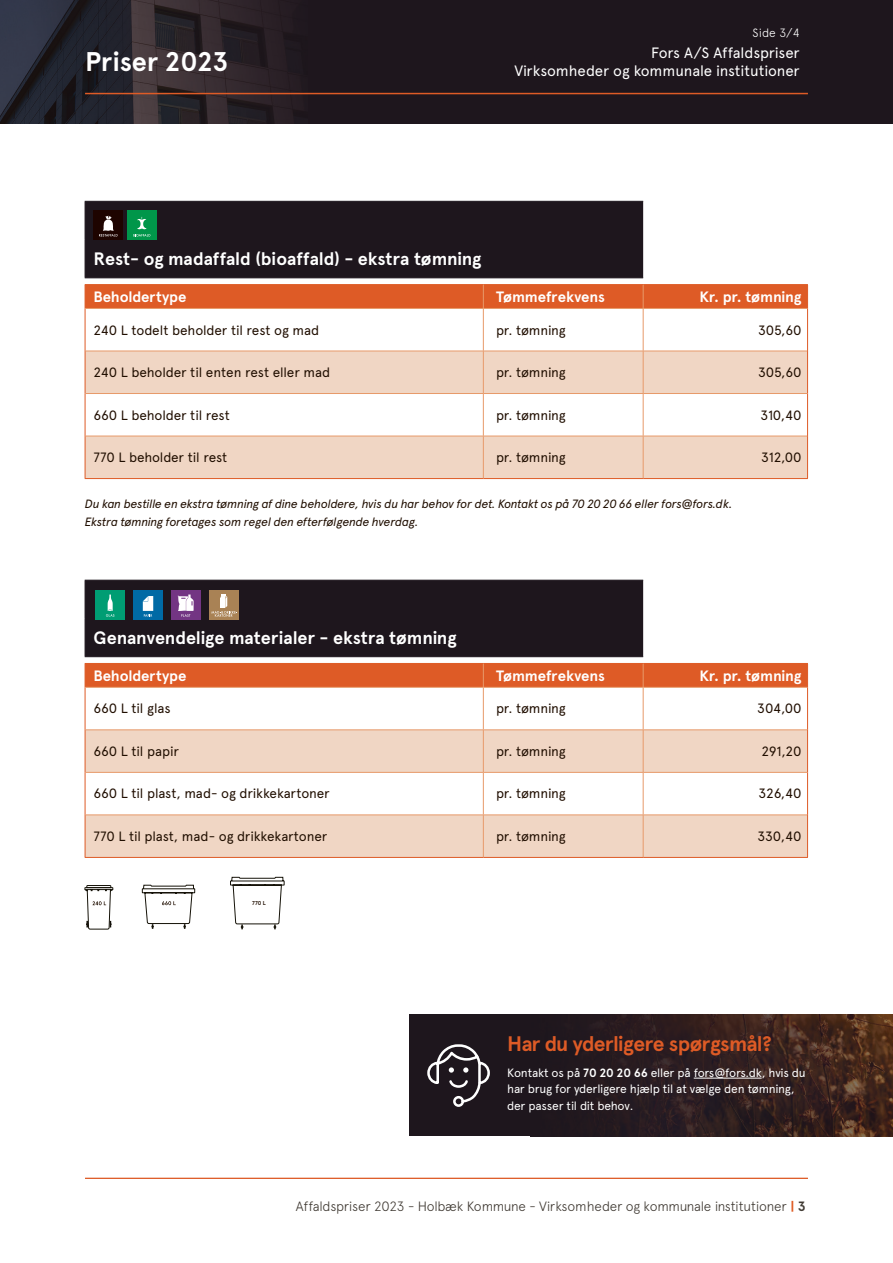
<style>
.page{position:relative;width:893px;height:1263px;background:#fff}
.page>*{position:absolute;margin:0;border:0;box-sizing:border-box;transform-origin:0 0}
.t1{font:700 27px "Apercu Pro";letter-spacing:-.005em;color:#fff}
.t2{font:700 21px "Apercu Pro";letter-spacing:-.03em;color:#de5b26}
.t3{font:700 18px "Apercu Pro";letter-spacing:-.005em;color:#fff}
.t4{font:700 15px "Apercu Pro";letter-spacing:-.01em;color:#fff}
.t5{font:15px "Apercu Pro";letter-spacing:-.01em;color:#fff}
.t6{font:13.5px "Apercu Pro";letter-spacing:-.01em;color:#200e00}
.t7{font:300 13.5px "Apercu Pro";letter-spacing:-.015em;color:#403a33}
.t8{font:italic 12px/18px "Apercu Pro";letter-spacing:-.025em;color:#200e00}
.t9{font:12px/16.5px "Apercu Pro";letter-spacing:-.02em;color:#fff}
.t10{font:300 12px "Apercu Pro";color:#fff}
.t11{font:700 5.7px "Apercu";color:#200e00}
.s1{font-weight:700}
.s2{font-weight:700;color:#de5921}
</style>
<div class="page">
<hr style="left:85px;top:1178px;width:723px;height:1px;background:#de5b26">
<div style="left:85px;top:201px;width:558px;height:77px;background:#1e161d"></div>
<svg style="left:86px;top:309px;width:721px;height:42px"></svg>
<svg style="left:86px;top:352px;width:721px;height:126px;fill:#f0d6c4"></svg>
<hr style="left:85px;top:284px;width:398px;height:1px;background:#de5b26">
<hr style="left:483px;top:284px;width:160px;height:1px;background:#de5b26">
<hr style="left:643px;top:284px;width:165px;height:1px;background:#de5b26">
<hr style="left:85px;top:308px;width:1px;height:43px;background:#de5b26">
<hr style="left:807px;top:308px;width:1px;height:43px;background:#de5b26">
<hr style="left:85px;top:351px;width:1px;height:42px;background:#de5b26">
<hr style="left:807px;top:351px;width:1px;height:42px;background:#de5b26">
<hr style="left:85px;top:393px;width:1px;height:43px;background:#de5b26">
<hr style="left:807px;top:393px;width:1px;height:43px;background:#de5b26">
<hr style="left:85px;top:436px;width:1px;height:42px;background:#de5b26">
<hr style="left:807px;top:436px;width:1px;height:42px;background:#de5b26">
<hr style="left:85px;top:478px;width:398px;height:1px;background:#de5b26">
<hr style="left:483px;top:478px;width:160px;height:1px;background:#de5b26">
<hr style="left:643px;top:478px;width:165px;height:1px;background:#de5b26">
<div style="left:85px;top:285px;width:723px;height:23px;background:#de5b26"></div>
<hr style="left:85px;top:308px;width:398px;height:1px;background:#e79a6a">
<hr style="left:483px;top:308px;width:160px;height:1px;background:#e79a6a">
<hr style="left:483px;top:309px;width:1px;height:42px;background:#e79a6a">
<hr style="left:643px;top:308px;width:164px;height:1px;background:#e79a6a">
<hr style="left:643px;top:309px;width:1px;height:42px;background:#e79a6a">
<hr style="left:85px;top:351px;width:398px;height:1px;background:#e79a6a">
<hr style="left:483px;top:351px;width:160px;height:1px;background:#e79a6a">
<hr style="left:483px;top:351px;width:1px;height:42px;background:#e79a6a">
<hr style="left:643px;top:351px;width:164px;height:1px;background:#e79a6a">
<hr style="left:643px;top:351px;width:1px;height:42px;background:#e79a6a">
<hr style="left:85px;top:393px;width:398px;height:1px;background:#e79a6a">
<hr style="left:483px;top:393px;width:160px;height:1px;background:#e79a6a">
<hr style="left:483px;top:394px;width:1px;height:42px;background:#e79a6a">
<hr style="left:643px;top:393px;width:164px;height:1px;background:#e79a6a">
<hr style="left:643px;top:394px;width:1px;height:42px;background:#e79a6a">
<hr style="left:85px;top:436px;width:398px;height:1px;background:#e79a6a">
<hr style="left:483px;top:436px;width:160px;height:1px;background:#e79a6a">
<hr style="left:483px;top:436px;width:1px;height:42px;background:#e79a6a">
<hr style="left:643px;top:436px;width:164px;height:1px;background:#e79a6a">
<hr style="left:643px;top:436px;width:1px;height:42px;background:#e79a6a">
<div style="left:0;top:0;width:893px;height:123px;background:#1e161d"></div>
<img style="left:0;top:0;width:308px;height:123px">
<hr style="left:85px;top:93px;width:723px;height:1px;background:#de5b26">
<svg style="left:86px;top:688px;width:721px;height:42px"></svg>
<svg style="left:86px;top:731px;width:721px;height:126px;fill:#f0d6c4"></svg>
<hr style="left:85px;top:687px;width:1px;height:43px;background:#de5b26">
<hr style="left:807px;top:687px;width:1px;height:43px;background:#de5b26">
<hr style="left:85px;top:730px;width:1px;height:42px;background:#de5b26">
<hr style="left:807px;top:730px;width:1px;height:42px;background:#de5b26">
<hr style="left:85px;top:772px;width:1px;height:43px;background:#de5b26">
<hr style="left:807px;top:772px;width:1px;height:43px;background:#de5b26">
<hr style="left:85px;top:815px;width:1px;height:42px;background:#de5b26">
<hr style="left:807px;top:815px;width:1px;height:42px;background:#de5b26">
<hr style="left:85px;top:857px;width:398px;height:1px;background:#de5b26">
<hr style="left:483px;top:857px;width:160px;height:1px;background:#de5b26">
<hr style="left:643px;top:857px;width:165px;height:1px;background:#de5b26">
<div style="left:85px;top:663px;width:723px;height:24px;background:#de5b26"></div>
<hr style="left:85px;top:687px;width:398px;height:1px;background:#e79a6a">
<hr style="left:483px;top:687px;width:160px;height:1px;background:#e79a6a">
<hr style="left:483px;top:687px;width:1px;height:43px;background:#e79a6a">
<hr style="left:643px;top:687px;width:164px;height:1px;background:#e79a6a">
<hr style="left:643px;top:687px;width:1px;height:43px;background:#e79a6a">
<hr style="left:85px;top:730px;width:398px;height:1px;background:#e79a6a">
<hr style="left:483px;top:730px;width:160px;height:1px;background:#e79a6a">
<hr style="left:483px;top:730px;width:1px;height:42px;background:#e79a6a">
<hr style="left:643px;top:730px;width:164px;height:1px;background:#e79a6a">
<hr style="left:643px;top:730px;width:1px;height:42px;background:#e79a6a">
<hr style="left:85px;top:772px;width:398px;height:1px;background:#e79a6a">
<hr style="left:483px;top:772px;width:160px;height:1px;background:#e79a6a">
<hr style="left:483px;top:773px;width:1px;height:42px;background:#e79a6a">
<hr style="left:643px;top:772px;width:164px;height:1px;background:#e79a6a">
<hr style="left:643px;top:773px;width:1px;height:42px;background:#e79a6a">
<hr style="left:85px;top:815px;width:398px;height:1px;background:#e79a6a">
<hr style="left:483px;top:815px;width:160px;height:1px;background:#e79a6a">
<hr style="left:483px;top:815px;width:1px;height:42px;background:#e79a6a">
<hr style="left:643px;top:815px;width:164px;height:1px;background:#e79a6a">
<hr style="left:643px;top:815px;width:1px;height:42px;background:#e79a6a">
<svg style="left:85px;top:580px;width:558px;height:77px;background:#231f26"></svg>
<svg style="left:84px;top:885px;width:29px;height:45px"></svg>
<svg style="left:142px;top:885px;width:53px;height:44px"></svg>
<svg style="left:230px;top:877px;width:55px;height:52px"></svg>
<div style="left:410px;top:1014px;width:483px;height:122px;background:#1e161d"></div>
<img style="left:585px;top:1014px;width:308px;height:122px">
<hr style="left:694px;top:1078px;width:68px;height:1px;background:#fff">
<svg style="left:427px;top:1044px;width:63px;height:63px"></svg>
<h1 class="t1" style="left:85px;top:41px;width:145px">Priser 2023</h1>
<p class="t10" style="left:753px;top:24px;width:49px">Side 3/4</p>
<p class="t5" style="left:651px;top:42px;width:150px">Fors A/S Affaldspriser</p>
<p class="t5" style="left:514px;top:60px;width:287px">Virksomheder og kommunale institutioner</p>
<h3 class="t3" style="left:94px;top:245px;width:389px">Rest- og madaffald (bioaffald) - ekstra tømning</h3>
<p class="t4" style="left:94px;top:285px;width:94px">Beholdertype</p>
<p class="t4" style="left:496px;top:285px;width:110px">Tømmefrekvens</p>
<p class="t4" style="left:699px;top:285px;width:104px">Kr. pr. tømning</p>
<p class="t6" style="left:94px;top:320px;width:227px">240 L todelt beholder til rest og mad</p>
<p class="t6" style="left:496px;top:320px;width:71px">pr. tømning</p>
<p class="t6" style="left:758px;top:320px;width:45px">305,60</p>
<p class="t6" style="left:94px;top:362px;width:238px">240 L beholder til enten rest eller mad</p>
<p class="t6" style="left:496px;top:362px;width:71px">pr. tømning</p>
<p class="t6" style="left:758px;top:362px;width:45px">305,60</p>
<p class="t6" style="left:94px;top:405px;width:138px">660 L beholder til rest</p>
<p class="t6" style="left:496px;top:405px;width:71px">pr. tømning</p>
<p class="t6" style="left:761px;top:405px;width:42px">310,40</p>
<p class="t6" style="left:94px;top:447px;width:135px">770 L beholder til rest</p>
<p class="t6" style="left:496px;top:447px;width:71px">pr. tømning</p>
<p class="t6" style="left:761px;top:447px;width:42px">312,00</p>
<p class="t8" style="left:85px;top:494px;width:649px">Du kan bestille en ekstra tømning af dine beholdere, hvis du har behov for det. Kontakt os på 70 20 20 66 eller fors@fors.dk.<br>Ekstra tømning foretages som regel den efterfølgende hverdag.</p>
<h3 class="t3" style="left:94px;top:624px;width:365px">Genanvendelige materialer - ekstra tømning</h3>
<p class="t4" style="left:94px;top:664px;width:94px">Beholdertype</p>
<p class="t4" style="left:496px;top:664px;width:110px">Tømmefrekvens</p>
<p class="t4" style="left:699px;top:664px;width:104px">Kr. pr. tømning</p>
<p class="t6" style="left:94px;top:698px;width:79px">660 L til glas</p>
<p class="t6" style="left:496px;top:698px;width:71px">pr. tømning</p>
<p class="t6" style="left:757px;top:698px;width:46px">304,00</p>
<p class="t6" style="left:94px;top:741px;width:87px">660 L til papir</p>
<p class="t6" style="left:496px;top:741px;width:71px">pr. tømning</p>
<p class="t6" style="left:761px;top:741px;width:42px">291,20</p>
<p class="t6" style="left:94px;top:783px;width:238px">660 L til plast, mad- og drikkekartoner</p>
<p class="t6" style="left:496px;top:783px;width:71px">pr. tømning</p>
<p class="t6" style="left:758px;top:783px;width:45px">326,40</p>
<p class="t6" style="left:94px;top:826px;width:235px">770 L til plast, mad- og drikkekartoner</p>
<p class="t6" style="left:496px;top:826px;width:71px">pr. tømning</p>
<p class="t6" style="left:757px;top:826px;width:46px">330,40</p>
<p class="t11" style="left:252px;top:900px;width:15px">770 L</p>
<h2 class="t2" style="left:507px;top:1028px;width:266px">Har du yderligere spørgsmål?</h2>
<p class="t9" style="left:507px;top:1064px;width:300px">Kontakt os på <span class="s1">70 20 20 66</span> eller på fors@fors.dk, hvis du har brug for yderligere hjælp til at vælge den tømning, der passer til dit behov.</p>
<p class="t7" style="left:296px;top:1196px;width:512px">Affaldspriser 2023 - Holbæk Kommune - Virksomheder og kommunale institutioner <span class="s2">|</span> <span class="s1">3</span></p>
</div>
